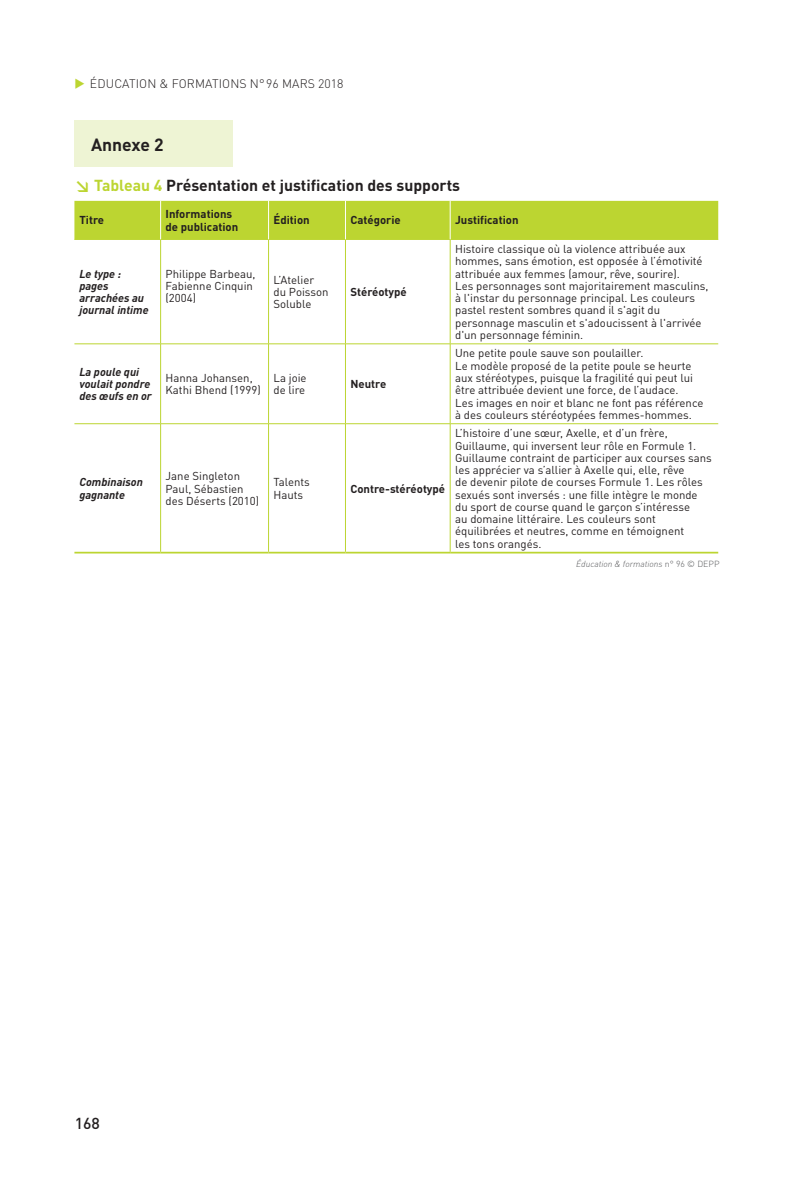
<style>
.page{position:relative;width:794px;height:1191px;background:#fff}
.page>*{position:absolute;margin:0;border:0;box-sizing:border-box;transform-origin:0 0}
.Annexes{font:700 17.5px "DINOT";color:#231f20}
.t1{font:700 15.75px "DINOT";color:#231f20}
.t2{font:500 15.75px "DINOT";color:#231f20}
.Titre_courant__gauch{font:300 12.25px "DINOT";letter-spacing:.01em;color:#231f20}
.t3{font:11.38px/12.2px "DINOT";color:#231f20}
.t4{font:700 11.38px/12.2px "DINOT";color:#231f20}
.t5{font:italic 700 11.38px/12.2px "DINOT";color:#231f20}
.Titre{font:italic 300 8.75px "DINOT";color:#57585a}
.s1{color:#bcd531}
.s2{font-style:normal}
</style>
<div class="page">
<div style="left:74px;top:120px;width:159px;height:47px;background:#eef4d4"></div>
<div style="left:74px;top:201px;width:644px;height:38px;background:#bcd531"></div>
<hr style="left:74px;top:239px;width:87px;height:1px;background:#bcd531">
<hr style="left:161px;top:239px;width:107px;height:1px;background:#bcd531">
<hr style="left:160px;top:240px;width:1px;height:103px;background:#bcd531">
<hr style="left:268px;top:239px;width:77px;height:1px;background:#bcd531">
<hr style="left:268px;top:240px;width:1px;height:103px;background:#bcd531">
<hr style="left:345px;top:239px;width:105px;height:1px;background:#bcd531">
<hr style="left:345px;top:240px;width:1px;height:103px;background:#bcd531">
<hr style="left:450px;top:239px;width:268px;height:1px;background:#bcd531">
<hr style="left:450px;top:240px;width:1px;height:103px;background:#bcd531">
<hr style="left:74px;top:343px;width:87px;height:1px;background:#bcd531">
<hr style="left:161px;top:343px;width:107px;height:1px;background:#bcd531">
<hr style="left:160px;top:344px;width:1px;height:79px;background:#bcd531">
<hr style="left:268px;top:343px;width:77px;height:1px;background:#bcd531">
<hr style="left:268px;top:344px;width:1px;height:79px;background:#bcd531">
<hr style="left:345px;top:343px;width:105px;height:1px;background:#bcd531">
<hr style="left:345px;top:344px;width:1px;height:79px;background:#bcd531">
<hr style="left:450px;top:343px;width:268px;height:1px;background:#bcd531">
<hr style="left:450px;top:344px;width:1px;height:79px;background:#bcd531">
<hr style="left:74px;top:423px;width:87px;height:1px;background:#bcd531">
<hr style="left:161px;top:423px;width:107px;height:1px;background:#bcd531">
<hr style="left:160px;top:424px;width:1px;height:128px;background:#bcd531">
<hr style="left:268px;top:423px;width:77px;height:1px;background:#bcd531">
<hr style="left:268px;top:424px;width:1px;height:128px;background:#bcd531">
<hr style="left:345px;top:423px;width:105px;height:1px;background:#bcd531">
<hr style="left:345px;top:424px;width:1px;height:128px;background:#bcd531">
<hr style="left:450px;top:423px;width:268px;height:1px;background:#bcd531">
<hr style="left:450px;top:424px;width:1px;height:128px;background:#bcd531">
<hr style="left:160px;top:201px;width:1px;height:38px;background:#fff">
<hr style="left:268px;top:201px;width:1px;height:38px;background:#fff">
<hr style="left:345px;top:201px;width:1px;height:38px;background:#fff">
<hr style="left:450px;top:201px;width:1px;height:38px;background:#fff">
<hr style="left:74px;top:552px;width:87px;height:1px;background:#bcd531">
<hr style="left:161px;top:552px;width:107px;height:1px;background:#bcd531">
<hr style="left:268px;top:552px;width:77px;height:1px;background:#bcd531">
<hr style="left:345px;top:552px;width:105px;height:1px;background:#bcd531">
<hr style="left:450px;top:552px;width:268px;height:1px;background:#bcd531">
<p class="Titre_courant__gauch" style="left:74px;top:76px;width:270px"><span class="s1">◆</span> ÉDUCATION &amp; FORMATIONS N°96 MARS 2018</p>
<p class="Annexes" style="left:91px;top:133px;width:74px">Annexe 2</p>
<p class="t1" style="left:74px;top:175px;width:387px"><span class="s1">↘ Tableau 4</span> Présentation et justification des supports</p>
<p class="t4" style="left:79px;top:214px;width:26px">Titre</p>
<p class="t4" style="left:166px;top:208px;width:74px">Informations de publication</p>
<p class="t4" style="left:273px;top:214px;width:38px">Édition</p>
<p class="t4" style="left:350px;top:214px;width:52px">Catégorie</p>
<p class="t4" style="left:455px;top:214px;width:65px">Justification</p>
<p class="t5" style="left:79px;top:267px;width:71px">Le type : pages arrachées au journal intime</p>
<p class="t3" style="left:166px;top:267px;width:91px">Philippe Barbeau,<br>Fabienne Cinquin</p>
<p class="t3" style="left:455px;top:243px;width:255px">Histoire classique où la violence attribuée aux hommes, sans émotion, est opposée à l’émotivité attribuée aux femmes (amour, rêve, sourire).<br>Les personnages sont majoritairement masculins, à l'instar du personnage principal. Les couleurs pastel restent sombres quand il s'agit du personnage masculin et s'adoucissent à l'arrivée d'un personnage féminin.</p>
<p class="t3" style="left:273px;top:273px;width:57px">L’Atelier du Poisson<br>Soluble</p>
<p class="t4" style="left:350px;top:285px;width:58px">Stéréotypé</p>
<p class="t3" style="left:166px;top:292px;width:32px">(2004)</p>
<p class="t5" style="left:79px;top:365px;width:74px">La poule qui voulait pondre des œufs en or</p>
<p class="t3" style="left:166px;top:371px;width:97px">Hanna Johansen,<br>Kathi Bhend (1999)</p>
<p class="t3" style="left:273px;top:371px;width:35px">La joie de lire</p>
<p class="t4" style="left:350px;top:377px;width:37px">Neutre</p>
<p class="t5" style="left:79px;top:476px;width:65px">Combinaison gagnante</p>
<p class="t3" style="left:166px;top:470px;width:95px">Jane Singleton<br>Paul, Sébastien des Déserts (2010)</p>
<p class="t3" style="left:273px;top:476px;width:38px">Talents<br>Hauts</p>
<p class="t4" style="left:350px;top:482px;width:96px">Contre-stéréotypé</p>
<p class="t3" style="left:455px;top:347px;width:250px">Une petite poule sauve son poulailler.<br>Le modèle proposé de la petite poule se heurte aux stéréotypes, puisque la fragilité qui peut lui être attribuée devient une force, de l’audace.<br>Les images en noir et blanc ne font pas référence à des couleurs stéréotypées femmes-hommes.</p>
<p class="t3" style="left:455px;top:427px;width:258px">L’histoire d’une sœur, Axelle, et d’un frère, Guillaume, qui inversent leur rôle en Formule 1.<br>Guillaume contraint de participer aux courses sans les apprécier va s’allier à Axelle qui, elle, rêve<br>de devenir pilote de courses Formule 1. Les rôles sexués sont inversés : une fille intègre le monde du sport de course quand le garçon s’intéresse<br>au domaine littéraire. Les couleurs sont équilibrées et neutres, comme en témoignent<br>les tons orangés.</p>
<p class="Titre" style="left:576px;top:558px;width:145px">Éducation &amp; formations <span class="s2">n° 96 © DEPP</span></p>
<p class="t2" style="left:75px;top:1112px;width:27px">168</p>
</div>
